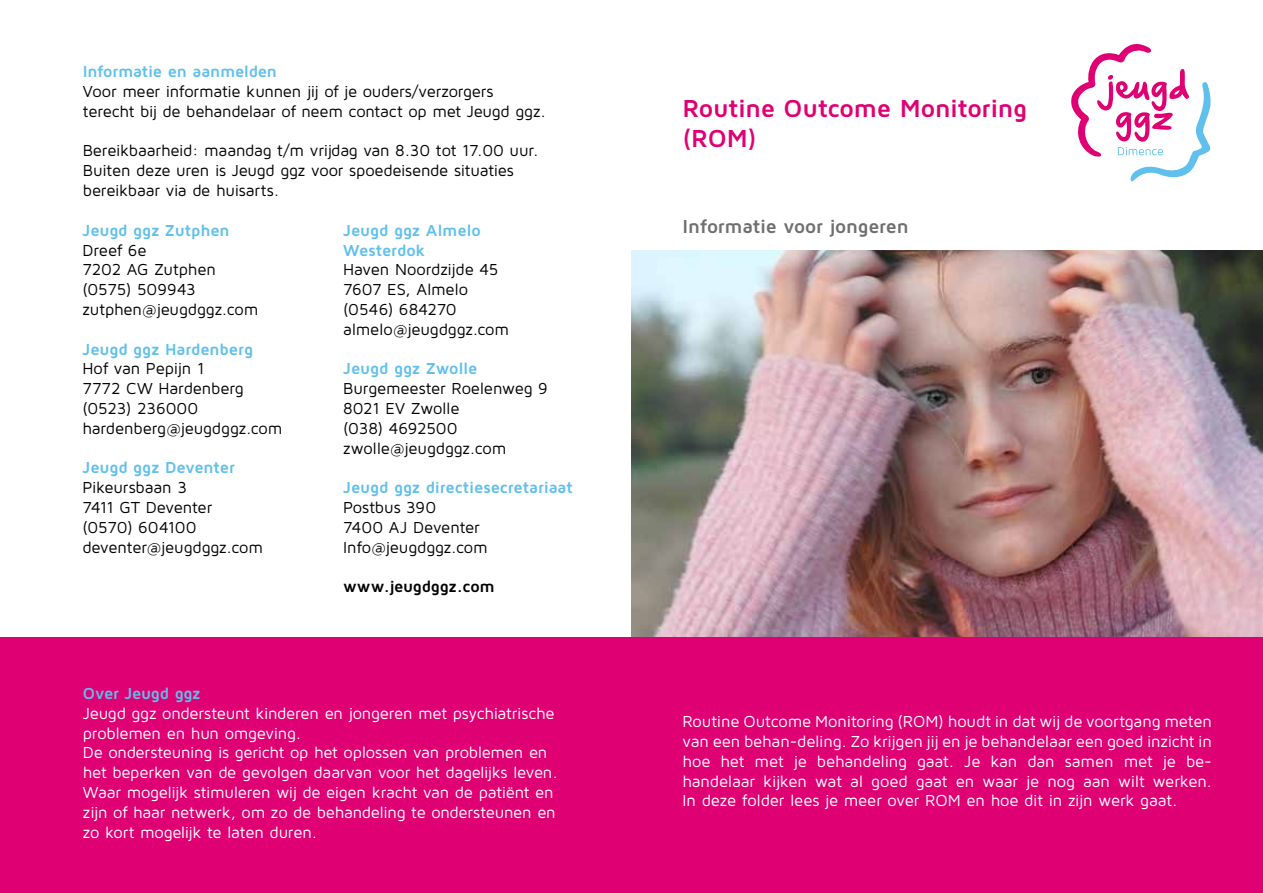
<style>
.page{position:relative;width:1263px;height:893px;background:#fff}
.page>*{position:absolute;margin:0;border:0;box-sizing:border-box;transform-origin:0 0}
.t1{font:700 25.5px/30.6px "Maven Pro";letter-spacing:-.01em;color:#df0073}
.t2{font:700 19.5px "Maven Pro";letter-spacing:-.005em;color:#706f6f}
.t3{font:16.5px/20px "Maven Pro";letter-spacing:-.015em;color:#fff;text-align:justify}
.t4{font:16.5px/19.8px "Maven Pro";letter-spacing:-.01em;color:#000}
.t5{font:700 16.5px/19.8px "Maven Pro";letter-spacing:-.01em;color:#5fbfed}
.t6{font:700 16.5px "Maven Pro";letter-spacing:-.015em;color:#000}
</style>
<div class="page">
<img style="left:631px;top:251px;width:632px;height:387px">
<div style="left:0;top:638px;width:1263px;height:255px;background:#df0073"></div>
<svg style="left:1071px;top:44px;width:139px;height:137px"></svg>
<p class="t5" style="left:83px;top:61px;width:196px">Informatie en aanmelden</p>
<p class="t4" style="left:83px;top:81px;width:465px">Voor meer informatie kunnen jij of je ouders/verzorgers terecht bij de behandelaar of neem contact op met Jeugd ggz.</p>
<p class="t4" style="left:83px;top:140px;width:457px">Bereikbaarheid: maandag t/m vrijdag van 8.30 tot 17.00 uur.<br>Buiten deze uren is Jeugd ggz voor spoedeisende situaties bereikbaar via de huisarts.</p>
<p class="t5" style="left:82px;top:220px;width:149px">Jeugd ggz Zutphen</p>
<p class="t4" style="left:82px;top:240px;width:178px">Dreef 6e<br>7202 AG Zutphen (0575) 509943 zutphen@jeugdggz.com</p>
<p class="t5" style="left:82px;top:338px;width:172px">Jeugd ggz Hardenberg</p>
<p class="t4" style="left:82px;top:358px;width:202px">Hof van Pepijn 1<br>7772 CW Hardenberg (0523) 236000 hardenberg@jeugdggz.com</p>
<p class="t5" style="left:82px;top:457px;width:154px">Jeugd ggz Deventer</p>
<p class="t4" style="left:82px;top:477px;width:182px">Pikeursbaan 3<br>7411 GT Deventer (0570) 604100 deventer@jeugdggz.com</p>
<p class="t5" style="left:343px;top:220px;width:139px">Jeugd ggz Almelo<br>Westerdok</p>
<p class="t4" style="left:343px;top:259px;width:168px">Haven Noordzijde 45<br>7607 ES, Almelo (0546) 684270 almelo@jeugdggz.com</p>
<p class="t5" style="left:343px;top:358px;width:136px">Jeugd ggz Zwolle</p>
<p class="t4" style="left:343px;top:378px;width:206px">Burgemeester Roelenweg 9<br>8021 EV Zwolle<br>(038) 4692500 zwolle@jeugdggz.com</p>
<p class="t5" style="left:343px;top:477px;width:231px">Jeugd ggz directiesecretariaat</p>
<p class="t4" style="left:343px;top:497px;width:146px">Postbus 390<br>7400 AJ Deventer<br>Info@jeugdggz.com</p>
<p class="t6" style="left:343px;top:576px;width:153px">www.jeugdggz.com</p>
<p class="t5" style="left:83px;top:683px;width:119px">Over Jeugd ggz</p>
<p class="t3" style="left:83px;top:702px;width:476px;text-align:left">Jeugd ggz ondersteunt kinderen en jongeren met psychiatrische problemen en hun omgeving.<br>De ondersteuning is gericht op het oplossen van problemen en het beperken van de gevolgen daarvan voor het dagelijks leven.<br>Waar mogelijk stimuleren wij de eigen kracht van de patiënt en zijn of haar netwerk, om zo de behandeling te ondersteunen en zo kort mogelijk te laten duren.</p>
<h1 class="t1" style="left:682px;top:92px;width:346px">Routine Outcome Monitoring (ROM)</h1>
<p class="t2" style="left:682px;top:214px;width:228px">Informatie voor jongeren</p>
<p class="t3" style="left:682px;top:711px;width:531px">Routine Outcome Monitoring (ROM) houdt in dat wij de voortgang meten van een behan-deling. Zo krijgen jij en je behandelaar een goed inzicht in hoe het met je behandeling gaat. Je kan dan samen met je be&shy;handelaar kijken wat al goed gaat en waar je nog aan wilt werken.<br>In deze folder lees je meer over ROM en hoe dit in zijn werk gaat.</p>
</div>
